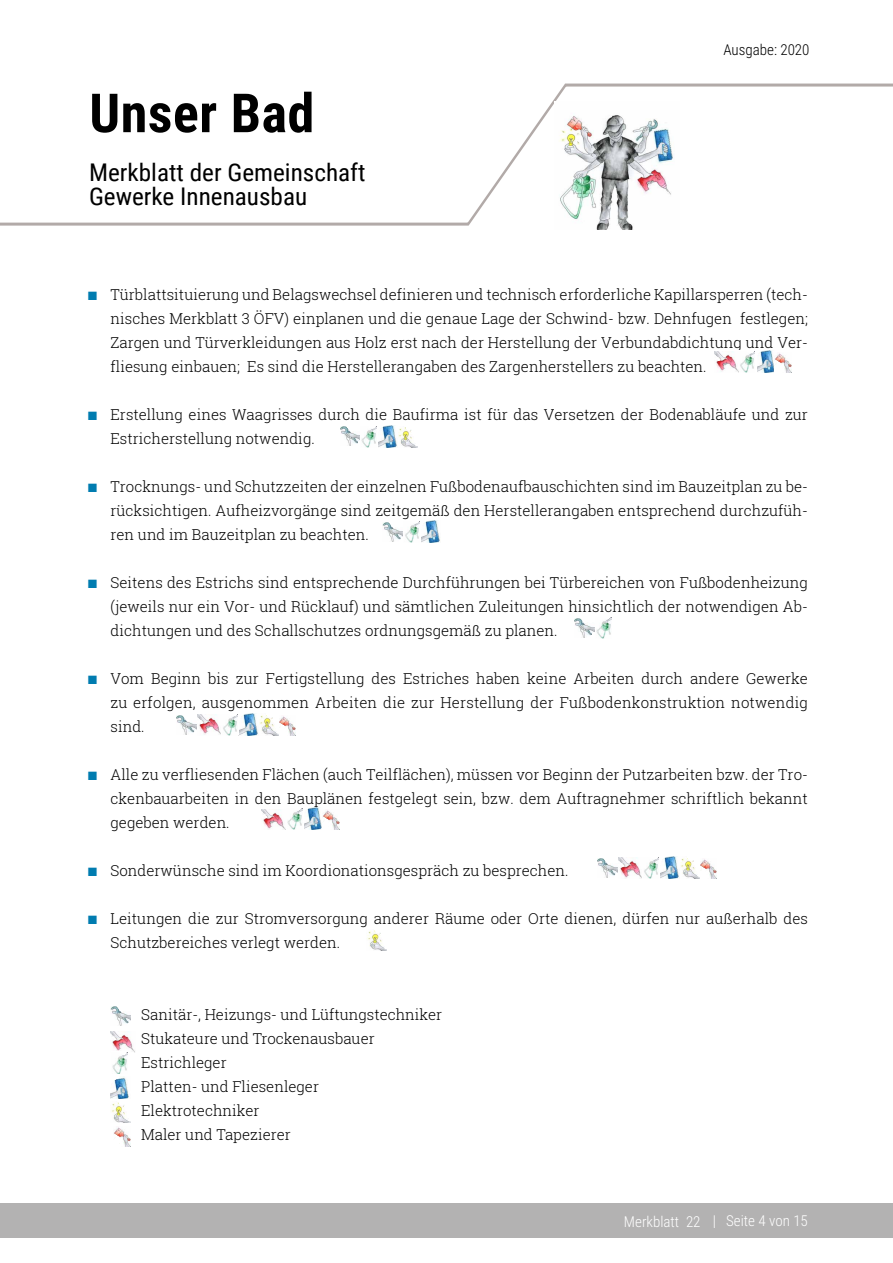
<style>
.page{position:relative;width:893px;height:1263px;background:#fff}
.page>*{position:absolute;margin:0;border:0;box-sizing:border-box;transform-origin:0 0}
.t1{font:700 54px "Roboto Condensed";letter-spacing:.01em;color:#000}
.t2{font:24.3px/24px "Roboto Condensed";color:#000}
.t3{font:300 15px/24px "Roboto Slab";color:#000;text-align:justify}
.t4{font:300 15px "Roboto Condensed";color:#fff}
.t5{font:300 15px "Roboto Condensed";color:#000}
.s1{font-family:"Arial";font-weight:400;font-size:18px;color:#007cb0}
</style>
<div class="page">
<svg style="left:0;top:83px;width:893px;height:143px"></svg>
<div style="left:0;top:1203px;width:893px;height:34px;background:#b3b2b2"></div>
<img style="left:555px;top:102px;width:124px;height:128px">
<img style="left:724px;top:354px;width:15px;height:19px">
<svg style="left:714px;top:351px;width:10px;height:21px"></svg>
<svg style="left:740px;top:360px;width:5px;height:12px"></svg>
<svg style="left:745px;top:350px;width:47px;height:22px"></svg>
<img style="left:112px;top:1058px;width:15px;height:16px">
<svg style="left:111px;top:1007px;width:21px;height:51px"></svg>
<svg style="left:111px;top:1076px;width:20px;height:70px"></svg>
<svg style="left:383px;top:523px;width:20px;height:19px"></svg>
<svg style="left:405px;top:530px;width:5px;height:12px"></svg>
<svg style="left:410px;top:520px;width:30px;height:22px"></svg>
<svg style="left:574px;top:618px;width:21px;height:19px"></svg>
<svg style="left:596px;top:622px;width:15px;height:16px"></svg>
<svg style="left:603px;top:617px;width:9px;height:5px"></svg>
<img style="left:228px;top:735px;width:51px;height:1px">
<svg style="left:207px;top:714px;width:14px;height:21px"></svg>
<svg style="left:176px;top:714px;width:31px;height:21px"></svg>
<svg style="left:223px;top:723px;width:5px;height:12px"></svg>
<svg style="left:228px;top:713px;width:68px;height:22px"></svg>
<img style="left:272px;top:809px;width:14px;height:21px">
<svg style="left:262px;top:809px;width:10px;height:21px"></svg>
<svg style="left:287px;top:818px;width:5px;height:11px"></svg>
<svg style="left:292px;top:807px;width:48px;height:22px"></svg>
<img style="left:649px;top:858px;width:50px;height:21px">
<svg style="left:628px;top:857px;width:14px;height:22px"></svg>
<svg style="left:597px;top:857px;width:31px;height:22px"></svg>
<svg style="left:644px;top:866px;width:5px;height:12px"></svg>
<svg style="left:649px;top:856px;width:30px;height:22px"></svg>
<svg style="left:685px;top:858px;width:32px;height:20px"></svg>
<img style="left:367px;top:931px;width:5px;height:17px">
<svg style="left:372px;top:930px;width:15px;height:20px"></svg>
<img style="left:398px;top:428px;width:19px;height:20px">
<svg style="left:403px;top:427px;width:15px;height:20px"></svg>
<svg style="left:340px;top:425px;width:57px;height:23px"></svg>
<h1 class="t1" style="left:89px;top:75px;width:226px">Unser Bad</h1>
<h2 class="t2" style="left:89px;top:160px;width:278px">Merkblatt der Gemeinschaft<br>Gewerke Innenausbau</h2>
<p class="t5" style="left:723px;top:39px;width:88px">Ausgabe: 2020</p>
<p class="t3" style="left:111px;top:282px;width:699px;text-indent:-23px"><span class="s1">■</span> Türblattsituierung und Belagswechsel definieren und technisch erforderliche Kapillarsperren (tech&shy;nisches Merkblatt 3 ÖFV) einplanen und die genaue Lage der Schwind- bzw. Dehnfugen festlegen; Zargen und Türverkleidungen aus Holz erst nach der Herstellung der Verbundabdichtung und Ver&shy;fliesung einbauen; Es sind die Herstellerangaben des Zargenherstellers zu beachten.</p>
<p class="t3" style="left:111px;top:402px;width:699px;text-indent:-23px"><span class="s1">■</span> Erstellung eines Waagrisses durch die Baufirma ist für das Versetzen der Bodenabläufe und zur<br>Estricherstellung notwendig.</p>
<p class="t3" style="left:111px;top:474px;width:699px;text-indent:-23px"><span class="s1">■</span> Trocknungs- und Schutzzeiten der einzelnen Fußbodenaufbauschichten sind im Bauzeitplan zu be&shy;rücksichtigen. Aufheizvorgänge sind zeitgemäß den Herstellerangaben entsprechend durchzufüh&shy;ren und im Bauzeitplan zu beachten.</p>
<p class="t3" style="left:111px;top:570px;width:699px;text-indent:-23px"><span class="s1">■</span> Seitens des Estrichs sind entsprechende Durchführungen bei Türbereichen von Fußbodenheizung (jeweils nur ein Vor- und Rücklauf) und sämtlichen Zuleitungen hinsichtlich der notwendigen Ab&shy;dichtungen und des Schallschutzes ordnungsgemäß zu planen.</p>
<p class="t3" style="left:111px;top:666px;width:699px;text-indent:-23px"><span class="s1">■</span> Vom Beginn bis zur Fertigstellung des Estriches haben keine Arbeiten durch andere Gewerke zu erfolgen, ausgenommen Arbeiten die zur Herstellung der Fußbodenkonstruktion notwendig sind.</p>
<p class="t3" style="left:111px;top:762px;width:699px;text-indent:-23px"><span class="s1">■</span> Alle zu verfliesenden Flächen (auch Teilflächen), müssen vor Beginn der Putzarbeiten bzw. der Tro&shy;ckenbauarbeiten in den Bauplänen festgelegt sein, bzw. dem Auftragnehmer schriftlich bekannt gegeben werden.</p>
<p class="t3" style="left:87px;top:858px;width:483px"><span class="s1">■</span> Sonderwünsche sind im Koordionationsgespräch zu besprechen.</p>
<p class="t3" style="left:111px;top:906px;width:699px;text-indent:-23px"><span class="s1">■</span> Leitungen die zur Stromversorgung anderer Räume oder Orte dienen, dürfen nur außerhalb des<br>Schutzbereiches verlegt werden.</p>
<p class="t3" style="left:141px;top:1002px;width:303px;text-align:left">Sanitär-, Heizungs- und Lüftungstechniker<br>Stukateure und Trockenausbauer<br>Estrichleger<br>Platten- und Fliesenleger<br>Elektrotechniker<br>Maler und Tapezierer</p>
<p class="t4" style="left:624px;top:1210px;width:186px">Merkblatt 22 | Seite 4 von 15</p>
</div>
